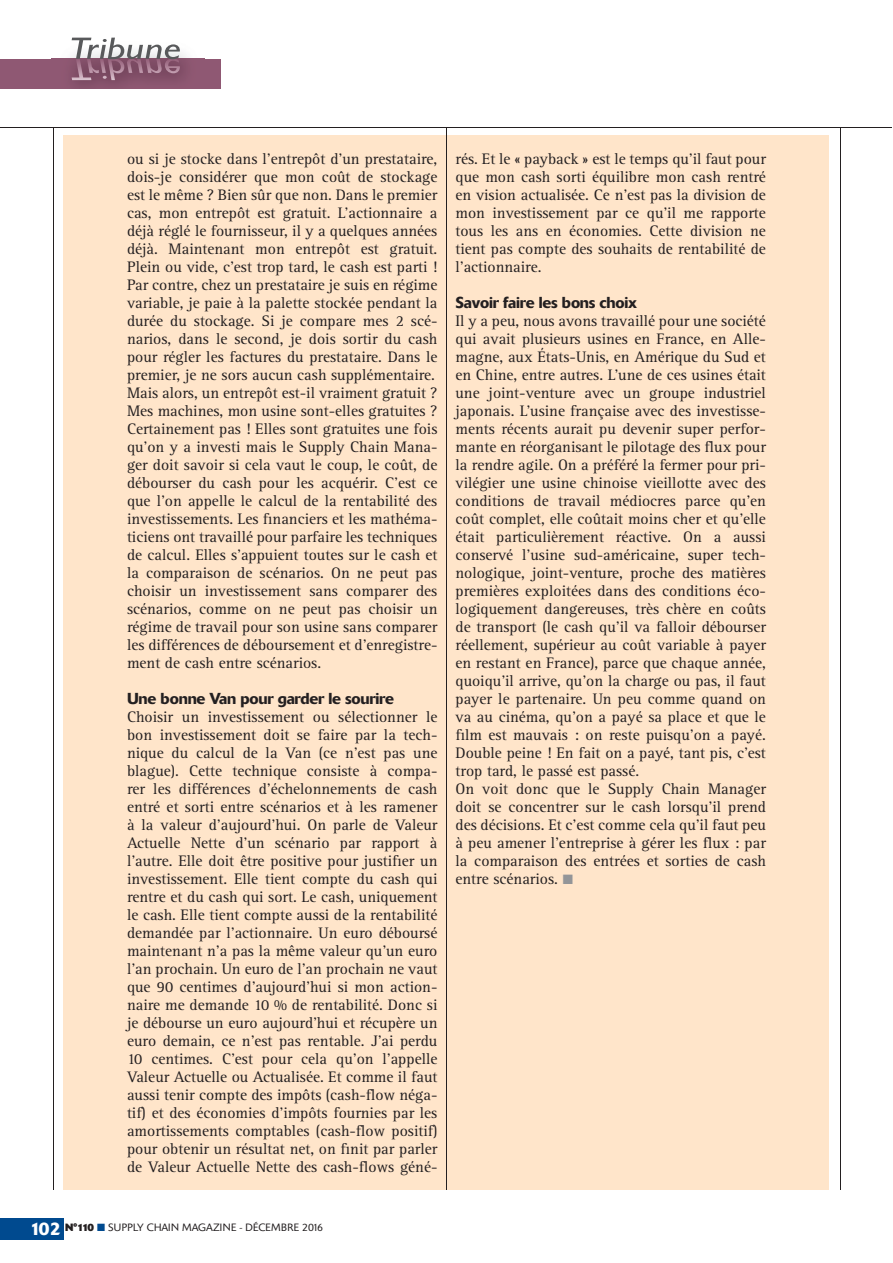
<style>
.page{position:relative;width:893px;height:1263px;background:#fff}
.page>*{position:absolute;margin:0;border:0;box-sizing:border-box;transform-origin:0 0}
.t1{font:15.75px/18px "Rotis Serif";color:#231f20}
.t2{font:500 15.75px "Delta";letter-spacing:-.015em;color:#231f20}
.t3{font:300 10.5px "Delta";letter-spacing:.02em;color:#231f20}
.s1{color:#939598}
.s2{font-weight:500;font-size:18px;color:#fff}
.s3{font-weight:700}
.s4{color:#004a8f}
</style>
<div class="page">
<div style="left:0;top:1218px;width:64px;height:22px;background:#004a8f"></div>
<hr style="left:53px;top:128px;width:1px;height:1062px;background:#231f20">
<hr style="left:840px;top:128px;width:1px;height:1062px;background:#231f20">
<div style="left:64px;top:135px;width:765px;height:1055px;background:#ffe5ca"></div>
<div style="left:0;top:59px;width:220px;height:29px;background:#8f5873"></div>
<img style="left:52px;top:39px;width:152px;height:48px">
<svg style="left:72px;top:38px;width:108px;height:42px"></svg>
<hr style="left:446px;top:128px;width:1px;height:1062px;background:#231f20">
<hr style="left:0;top:127px;width:891px;height:1px;background:#231f20">
<p class="t1" style="left:127px;top:151px;width:312px">ou si je stocke dans l’entrepôt d’un prestataire, dois-je considérer que mon coût de stockage est le même ? Bien sûr que non. Dans le premier cas, mon entrepôt est gratuit. L’actionnaire a déjà réglé le fournisseur, il y a quelques années déjà. Maintenant mon entrepôt est gratuit.<br>Plein ou vide, c’est trop tard, le cash est parti !<br>Par contre, chez un prestataire je suis en régime variable, je paie à la palette stockée pendant la durée du stockage. Si je compare mes 2 scé&shy;narios, dans le second, je dois sortir du cash pour régler les factures du prestataire. Dans le premier, je ne sors aucun cash supplémentaire.<br>Mais alors, un entrepôt est-il vraiment gratuit ?<br>Mes machines, mon usine sont-elles gratuites ?<br>Certainement pas ! Elles sont gratuites une fois qu’on y a investi mais le Supply Chain Mana&shy;ger doit savoir si cela vaut le coup, le coût, de débourser du cash pour les acquérir. C’est ce que l’on appelle le calcul de la rentabilité des investissements. Les financiers et les mathéma&shy;ticiens ont travaillé pour parfaire les techniques de calcul. Elles s’appuient toutes sur le cash et la comparaison de scénarios. On ne peut pas choisir un investissement sans comparer des scénarios, comme on ne peut pas choisir un régime de travail pour son usine sans comparer les différences de déboursement et d’enregistre&shy;ment de cash entre scénarios.</p>
<p class="t2" style="left:127px;top:693px;width:268px">Une bonne Van pour garder le sourire</p>
<p class="t1" style="left:127px;top:709px;width:312px;text-align:justify">Choisir un investissement ou sélectionner le bon investissement doit se faire par la tech&shy;nique du calcul de la Van (ce n’est pas une blague). Cette technique consiste à compa&shy;rer les différences d’échelonnements de cash entré et sorti entre scénarios et à les ramener à la valeur d’aujourd’hui. On parle de Valeur Actuelle Nette d’un scénario par rapport à l’autre. Elle doit être positive pour justifier un investissement. Elle tient compte du cash qui rentre et du cash qui sort. Le cash, uniquement le cash. Elle tient compte aussi de la rentabilité demandée par l’actionnaire. Un euro déboursé maintenant n’a pas la même valeur qu’un euro l’an prochain. Un euro de l’an prochain ne vaut que 90 centimes d’aujourd’hui si mon action&shy;naire me demande 10 % de rentabilité. Donc si je débourse un euro aujourd’hui et récupère un euro demain, ce n’est pas rentable. J’ai perdu 10 centimes. C’est pour cela qu’on l’appelle Valeur Actuelle ou Actualisée. Et comme il faut aussi tenir compte des impôts (cash-flow néga&shy;tif) et des économies d’impôts fournies par les amortissements comptables (cash-flow positif) pour obtenir un résultat net, on finit par parler de Valeur Actuelle Nette des cash-flows géné-</p>
<p class="t1" style="left:455px;top:151px;width:312px;text-align:justify">rés. Et le « payback » est le temps qu’il faut pour que mon cash sorti équilibre mon cash rentré en vision actualisée. Ce n’est pas la division de mon investissement par ce qu’il me rapporte tous les ans en économies. Cette division ne tient pas compte des souhaits de rentabilité de l’actionnaire.</p>
<p class="t2" style="left:455px;top:297px;width:183px">Savoir faire les bons choix</p>
<p class="t1" style="left:455px;top:313px;width:312px">Il y a peu, nous avons travaillé pour une société qui avait plusieurs usines en France, en Alle&shy;magne, aux États-Unis, en Amérique du Sud et en Chine, entre autres. L’une de ces usines était une joint-venture avec un groupe industriel japonais. L’usine française avec des investisse&shy;ments récents aurait pu devenir super perfor&shy;mante en réorganisant le pilotage des flux pour la rendre agile. On a préféré la fermer pour pri&shy;vilégier une usine chinoise vieillotte avec des conditions de travail médiocres parce qu’en coût complet, elle coûtait moins cher et qu’elle était particulièrement réactive. On a aussi conservé l’usine sud-américaine, super tech&shy;nologique, joint-venture, proche des matières premières exploitées dans des conditions éco&shy;logiquement dangereuses, très chère en coûts de transport (le cash qu’il va falloir débourser réellement, supérieur au coût variable à payer en restant en France), parce que chaque année, quoiqu’il arrive, qu’on la charge ou pas, il faut payer le partenaire. Un peu comme quand on va au cinéma, qu’on a payé sa place et que le film est mauvais : on reste puisqu’on a payé.<br>Double peine ! En fait on a payé, tant pis, c’est trop tard, le passé est passé.<br>On voit donc que le Supply Chain Manager doit se concentrer sur le cash lorsqu’il prend des décisions. Et c’est comme cela qu’il faut peu à peu amener l’entreprise à gérer les flux : par la comparaison des entrées et sorties de cash entre scénarios. <span class="s1">■</span></p>
<p class="t3" style="left:30px;top:1224px;width:295px"><span class="s2">102</span> <span class="s3">N°110</span> <span class="s4">■</span> SUPPLY CHAIN MAGAZINE - DÉCEMBRE 2016</p>
</div>
